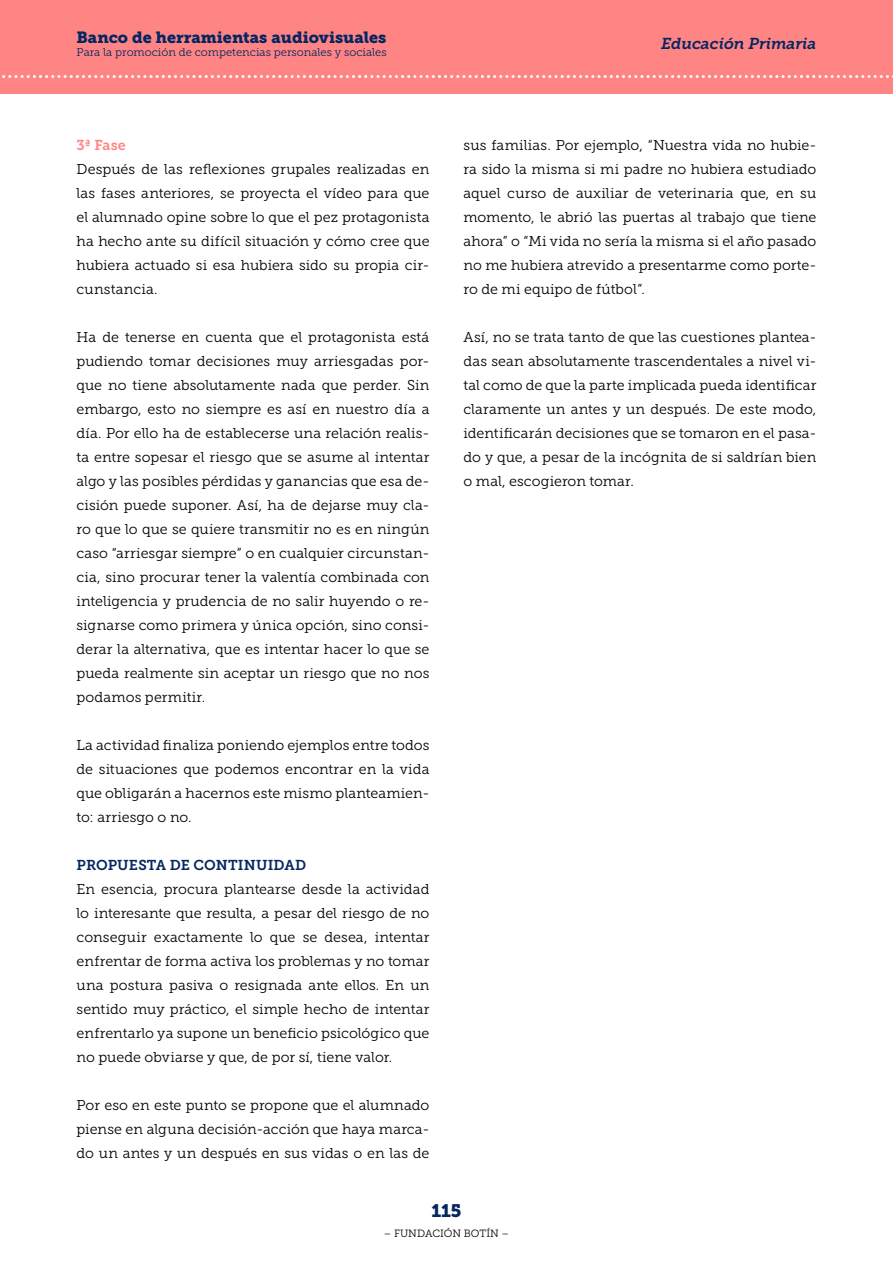
<style>
.page{position:relative;width:893px;height:1263px;background:#fff}
.page>*{position:absolute;margin:0;border:0;box-sizing:border-box;transform-origin:0 0}
.t1{font:18px "Museo Slab 900";color:#052661}
.t2{font:16.2px "Museo Slab 900";color:#052661}
.t3{font:italic 15.75px "Museo Slab 700";color:#052661}
.t4{font:14.25px/24px "Museo Slab 300";letter-spacing:.005em;color:#000;text-align:justify}
.t5{font:14.25px "Museo Slab 700";letter-spacing:.005em;color:#052661}
.t6{font:14.25px "Museo Slab 700";letter-spacing:.005em;color:#ff8585}
.t7{font:11.25px "Museo Slab 300";color:#052661}
.t8{font:10.5px "Museo Slab 300";color:#000}
</style>
<div class="page">
<div style="left:0;top:0;width:893px;height:94px;background:#ff8585"></div>
<svg style="left:2px;top:75px;width:891px;height:3px"></svg>
<p class="t2" style="left:77px;top:28px;width:311px">Banco de herramientas audiovisuales</p>
<p class="t7" style="left:77px;top:46px;width:312px">Para la promoción de competencias personales y sociales</p>
<p class="t6" style="left:77px;top:137px;width:51px">3ª Fase</p>
<p class="t4" style="left:77px;top:157px;width:354px">Después de las reflexiones grupales realizadas en las fases anteriores, se proyecta el vídeo para que el alumnado opine sobre lo que el pez protagonista ha hecho ante su difícil situación y cómo cree que hubiera actuado si esa hubiera sido su propia cir&shy;cunstancia.</p>
<p class="t4" style="left:77px;top:325px;width:354px">Ha de tenerse en cuenta que el protagonista está pudiendo tomar decisiones muy arriesgadas por&shy;que no tiene absolutamente nada que perder. Sin embargo, esto no siempre es así en nuestro día a día. Por ello ha de establecerse una relación realis&shy;ta entre sopesar el riesgo que se asume al intentar algo y las posibles pérdidas y ganancias que esa de&shy;cisión puede suponer. Así, ha de dejarse muy cla&shy;ro que lo que se quiere transmitir no es en ningún caso “arriesgar siempre” o en cualquier circunstan&shy;cia, sino procurar tener la valentía combinada con inteligencia y prudencia de no salir huyendo o re&shy;signarse como primera y única opción, sino consi&shy;derar la alternativa, que es intentar hacer lo que se pueda realmente sin aceptar un riesgo que no nos podamos permitir.</p>
<p class="t4" style="left:77px;top:733px;width:354px">La actividad finaliza poniendo ejemplos entre todos de situaciones que podemos encontrar en la vida que obligarán a hacernos este mismo planteamien&shy;to: arriesgo o no.</p>
<p class="t5" style="left:77px;top:857px;width:231px">PROPUESTA DE CONTINUIDAD</p>
<p class="t4" style="left:77px;top:877px;width:354px">En esencia, procura plantearse desde la actividad lo interesante que resulta, a pesar del riesgo de no conseguir exactamente lo que se desea, intentar enfrentar de forma activa los problemas y no tomar una postura pasiva o resignada ante ellos. En un sentido muy práctico, el simple hecho de intentar enfrentarlo ya supone un beneficio psicológico que no puede obviarse y que, de por sí, tiene valor.</p>
<p class="t4" style="left:77px;top:1093px;width:354px">Por eso en este punto se propone que el alumnado piense en alguna decisión-acción que haya marca&shy;do un antes y un después en sus vidas o en las de</p>
<p class="t3" style="left:661px;top:34px;width:157px">Educación Primaria</p>
<p class="t4" style="left:463px;top:133px;width:354px">sus familias. Por ejemplo, “Nuestra vida no hubie&shy;ra sido la misma si mi padre no hubiera estudiado aquel curso de auxiliar de veterinaria que, en su momento, le abrió las puertas al trabajo que tiene ahora” o “Mi vida no sería la misma si el año pasado no me hubiera atrevido a presentarme como porte&shy;ro de mi equipo de fútbol”.</p>
<p class="t4" style="left:463px;top:325px;width:354px">Así, no se trata tanto de que las cuestiones plantea&shy;das sean absolutamente trascendentales a nivel vi&shy;tal como de que la parte implicada pueda identificar claramente un antes y un después. De este modo, identificarán decisiones que se tomaron en el pasa&shy;do y que, a pesar de la incógnita de si saldrían bien o mal, escogieron tomar.</p>
<p class="t1" style="left:431px;top:1201px;width:32px">115</p>
<p class="t8" style="left:384px;top:1227px;width:127px">– FUNDACIÓN BOTÍN –</p>
</div>
